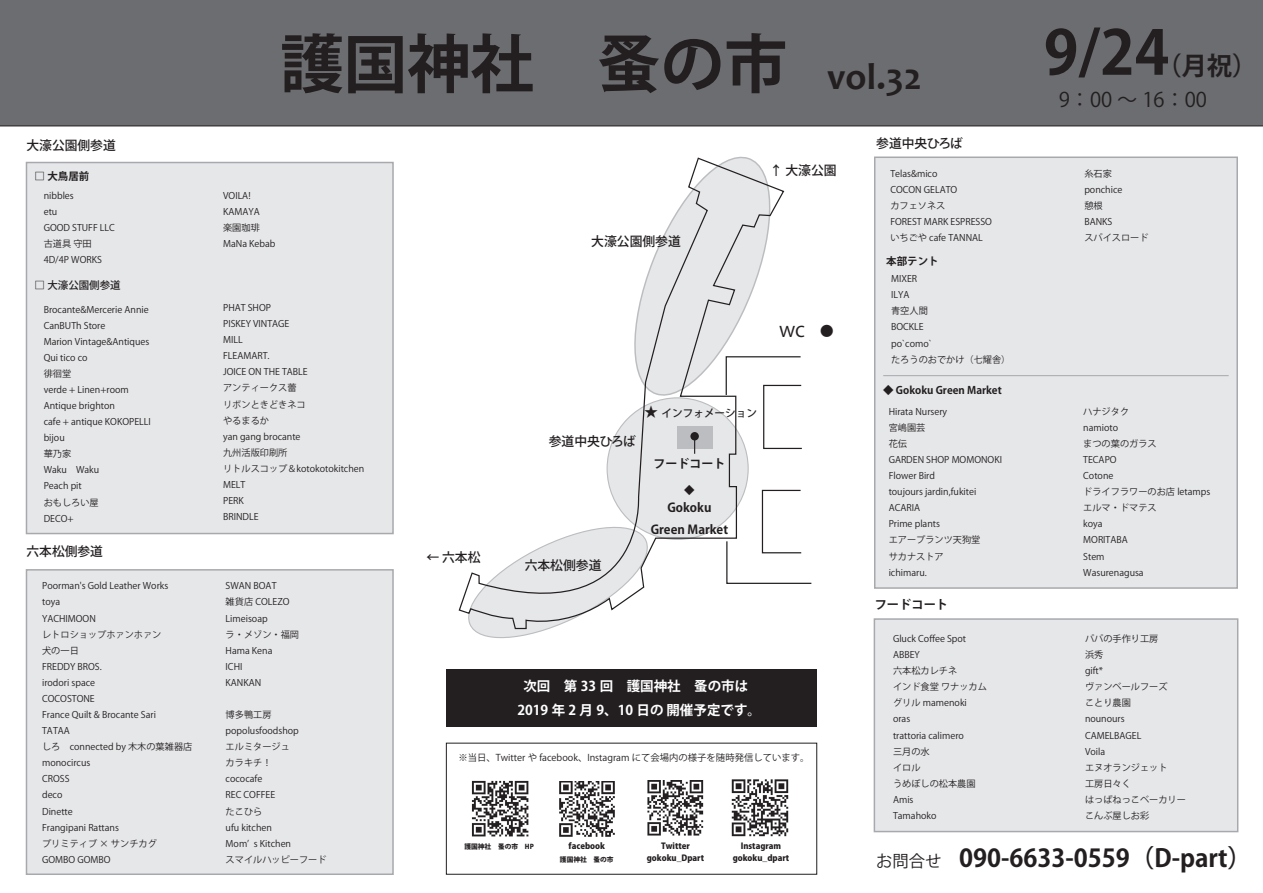
<style>
.page{position:relative;width:1263px;height:893px;background:#fff}
.page>*{position:absolute;margin:0;border:0;box-sizing:border-box;transform-origin:0 0}
.t1{font:700 63.45px "Koz Go Pro";color:#231f20}
.t2{font:700 60.6px "Koz Go Pr 6 N";color:#231f20}
.t3{font:700 37.8px "Candara";color:#231f20}
.t4{font:700 25.2px "Koz Go Pr 6 N";color:#231f20}
.t5{font:700 24.45px "Koz Go Pro";color:#231f20}
.t6{font:20.4px "Koz Go Pr 6 N";color:#231f20}
.t7{font:20.25px "Koz Go Pro";color:#231f20}
.t8{font:700 13.5px/23.7px "Koz Go Pr 6 N";color:#fff;text-align:center}
.t9{font:13.5px "Koz Go Pr 6 N";color:#231f20}
.t10{font:500 12.9px "Koz Go Pro";color:#231f20}
.t11{font:500 12.75px "Koz Go Pro";color:#231f20}
.t12{font:700 12.3px/21.6px "Koz Go Pr 6 N";color:#231f20;text-align:center}
.t13{font:700 12.3px "Koz Go Pro";color:#231f20}
.t14{font:700 12px "Koz Go Pro";color:#231f20}
.t15{font:500 10.65px "Koz Go Pr 6 N";color:#231f20}
.t16{font:700 10.5px "Koz Go Pr 6 N";color:#231f20}
.t17{font:500 10.5px "Koz Go Pro";color:#231f20}
.t18{font:700 10.5px "Koz Go Pro";color:#231f20}
.t19{font:9.3px "Koz Go Pr 6 N";color:#231f20}
.t20{font:9.15px/16px "Koz Go Pr 6 N";color:#231f20}
.t21{font:800 8.4px "Koz Go Pr 6 N";color:#231f20}
.t22{font:800 6.75px "Koz Go Pr 6 N";color:#231f20}
.s1{font-family:"Koz Go Pr 6 N";font-weight:700}
.s2{font-weight:400;font-size:13.95px}
.s3{font-weight:400;font-size:16.35px}
</style>
<div class="page">
<div style="left:0;top:0;width:1263px;height:126px;background:#6c6d70"></div>
<hr style="left:0;top:126px;width:1263px;height:1px;background:#231f20">
<div style="left:446px;top:743px;width:371px;height:132px;border:1px solid #231f20"></div>
<div style="left:446px;top:669px;width:371px;height:57px;background:#231f20"></div>
<div style="left:874px;top:157px;width:364px;height:432px;background:#e6e7e9;border:2px solid #a8a9ad"></div>
<div style="left:874px;top:618px;width:364px;height:214px;background:#e6e7e9;border:2px solid #a8a9ad"></div>
<div style="left:26px;top:162px;width:368px;height:372px;background:#e6e7e9;border:2px solid #a8a9ad"></div>
<div style="left:25px;top:569px;width:369px;height:306px;background:#e6e7e9"></div>
<img style="left:559px;top:781px;width:55px;height:55px">
<img style="left:648px;top:781px;width:55px;height:55px">
<img style="left:732px;top:780px;width:56px;height:56px">
<img style="left:471px;top:780px;width:58px;height:57px">
<hr style="left:883px;top:375px;width:345px;height:1px;background:#a8a9ad">
<svg style="left:473px;top:630px;width:72px;height:9px"></svg>
<svg style="left:458px;top:419px;width:291px;height:211px"></svg>
<svg style="left:726px;top:489px;width:86px;height:96px"></svg>
<svg style="left:627px;top:156px;width:175px;height:298px"></svg>
<div style="left:690px;top:432px;width:9px;height:8px;background:#231f20;border-radius:50%"></div>
<h3 class="t11" style="left:26px;top:137px;width:91px">大濠公園側参道</h3>
<h1 class="t1" style="left:280px;top:23px;width:509px">護国神社　蚤の市</h1>
<h3 class="t3" style="left:827px;top:53px;width:96px">vol.32</h3>
<h3 class="t11" style="left:876px;top:136px;width:88px">参道中央ひろば</h3>
<h2 class="t2" style="left:1044px;top:18px;width:127px">9/24</h2>
<h3 class="t4" style="left:1156px;top:51px;width:102px">（月祝）</h3>
<h3 class="t7" style="left:1059px;top:86px;width:150px">9：00 ～ 16：00</h3>
<p class="t16" style="left:35px;top:170px;width:56px">□ 大鳥居前</p>
<p class="t20" style="left:44px;top:188px;width:73px">nibbles<br>etu<br>GOOD STUFF LLC古道具 守田<br>4D/4P WORKS</p>
<p class="t17" style="left:35px;top:278px;width:88px"><span class="s1">□</span> 大濠公園側参道</p>
<p class="t20" style="left:223px;top:188px;width:54px">VOILA!<br>KAMAYA<br>楽園珈琲<br>MaNa Kebab</p>
<p class="t20" style="left:44px;top:301px;width:109px">Brocante&amp;Mercerie Annie<br>CanBUTh Store<br>Marion Vintage&amp;Antiques<br>Qui tico co<br>徘徊堂<br>verde + Linen+room<br>Antique brighton<br>cafe + antique KOKOPELLI bijou<br>華乃家<br>Waku　Waku<br>Peach pit<br>おもしろい屋<br>DECO+</p>
<p class="t20" style="left:223px;top:300px;width:143px">PHAT SHOP<br>PISKEY VINTAGE<br>MILL<br>FLEAMART.<br>JOICE ON THE TABLE<br>アンティークス蕾<br>リボンときどきネコ<br>やるまるか<br>yan gang brocante<br>九州活版印刷所<br>リトルスコップ＆kotokotokitchen<br>MELT<br>PERK<br>BRINDLE</p>
<h3 class="t11" style="left:26px;top:544px;width:78px">六本松側参道</h3>
<p class="t20" style="left:42px;top:578px;width:152px">Poorman's Gold Leather Works<br>toya<br>YACHIMOON<br>レトロショップホァンホァン<br>犬の一日<br>FREDDY BROS.<br>irodori space<br>COCOSTONE<br>France Quilt &amp; Brocante Sari<br>TATAA<br>しろ　connected by 木木の葉雑器店monocircus<br>CROSS<br>deco<br>Dinette<br>Frangipani Rattans<br>プリミティブ × サンチカグ<br>GOMBO GOMBO</p>
<p class="t20" style="left:226px;top:578px;width:75px">SWAN BOAT<br>雑貨店 COLEZO<br>Limeisoap<br>ラ・メゾン・福岡<br>Hama Kena<br>ICHI<br>KANKAN</p>
<p class="t20" style="left:226px;top:707px;width:102px">博多鴨工房popolusfoodshop<br>エルミタージュ<br>カラキチ！<br>cococafe<br>REC COFFEE<br>たこひら<br>ufu kitchen<br>Momʼ s Kitchen<br>スマイルハッピーフード</p>
<h3 class="t10" style="left:426px;top:549px;width:56px">← 六本松</h3>
<h3 class="t10" style="left:591px;top:233px;width:91px">大濠公園側参道</h3>
<h3 class="t10" style="left:770px;top:162px;width:68px">↑ 大濠公園</h3>
<h3 class="t6" style="left:779px;top:318px;width:28px">wc</h3>
<h3 class="t9" style="left:820px;top:323px;width:15px">●</h3>
<h3 class="t10" style="left:549px;top:433px;width:89px">参道中央ひろば</h3>
<p class="t15" style="left:644px;top:407px;width:114px"><span class="s2">★</span> インフォメーション</p>
<h3 class="t14" style="left:653px;top:456px;width:73px">フードコート</h3>
<p class="t16" style="left:684px;top:484px;width:12px">◆</p>
<h3 class="t12" style="left:651px;top:497px;width:79px">Gokoku<br>Green Market</h3>
<h3 class="t10" style="left:525px;top:557px;width:78px">六本松側参道</h3>
<h3 class="t8" style="left:517px;top:675px;width:245px">次回　第 33 回　護国神社　蚤の市は<br>2019 年 2 月 9、10 日の 開催予定です。</h3>
<p class="t19" style="left:458px;top:752px;width:353px">※当日、Twitter や facebook、Instagram にて会場内の様子を随時発信しています。</p>
<p class="t22" style="left:464px;top:842px;width:71px">護国神社　蚤の市　HP</p>
<p class="t21" style="left:569px;top:841px;width:38px">facebook</p>
<p class="t22" style="left:560px;top:856px;width:55px">護国神社　蚤の市</p>
<p class="t21" style="left:661px;top:841px;width:30px">Twitter</p>
<p class="t21" style="left:741px;top:841px;width:42px">Instagram</p>
<p class="t21" style="left:647px;top:853px;width:59px">gokoku_Dpart</p>
<p class="t21" style="left:733px;top:853px;width:58px">gokoku_dpart</p>
<p class="t20" style="left:890px;top:166px;width:103px">Telas&amp;mico<br>COCON GELATO<br>カフェソネス<br>FOREST MARK ESPRESSOいちごや cafe TANNAL</p>
<p class="t20" style="left:1084px;top:166px;width:66px">糸石家ponchice<br>憩根<br>BANKS<br>スパイスロード</p>
<p class="t18" style="left:886px;top:255px;width:54px">本部テント</p>
<p class="t20" style="left:891px;top:271px;width:121px">MIXER<br>ILYA<br>青空人間<br>BOCKLE<br>po`como`<br>たろうのおでかけ（七耀舎）</p>
<p class="t16" style="left:883px;top:384px;width:120px">◆ Gokoku Green Market</p>
<p class="t20" style="left:889px;top:404px;width:115px">Hirata Nursery<br>宮嶋園芸<br>花伝<br>GARDEN SHOP MOMONOKI<br>Flower Bird<br>toujours jardin,fukitei<br>ACARIA<br>Prime plants<br>エアープランツ天狗堂<br>サカナストア<br>ichimaru.</p>
<p class="t20" style="left:1083px;top:404px;width:129px">ハナジタク<br>namioto<br>まつの葉のガラス<br>TECAPO<br>Cotone<br>ドライフラワーのお店 letampsエルマ・ドマテス<br>koya<br>MORITABA<br>Stem<br>Wasurenagusa</p>
<h3 class="t13" style="left:875px;top:596px;width:75px">フードコート</h3>
<p class="t20" style="left:893px;top:631px;width:95px">Gluck Coffee Spot<br>ABBEY<br>六本松カレチネ<br>インド食堂 ワナッカムグリル mamenoki<br>oras<br>trattoria calimero<br>三月の水<br>イロル<br>うめぼしの松本農園<br>Amis<br>Tamahoko</p>
<p class="t20" style="left:1085px;top:631px;width:102px">パパの手作り工房<br>浜秀<br>gift*<br>ヴァンベールフーズ<br>ことり農園<br>nounours<br>CAMELBAGEL<br>Voila<br>エヌオランジェット<br>工房日々く<br>はっぱねっこベーカリーこんぶ屋しお彩</p>
<h3 class="t5" style="left:876px;top:843px;width:377px"><span class="s3">お問合せ</span> 090-6633-0559（D-part）</h3>
</div>
